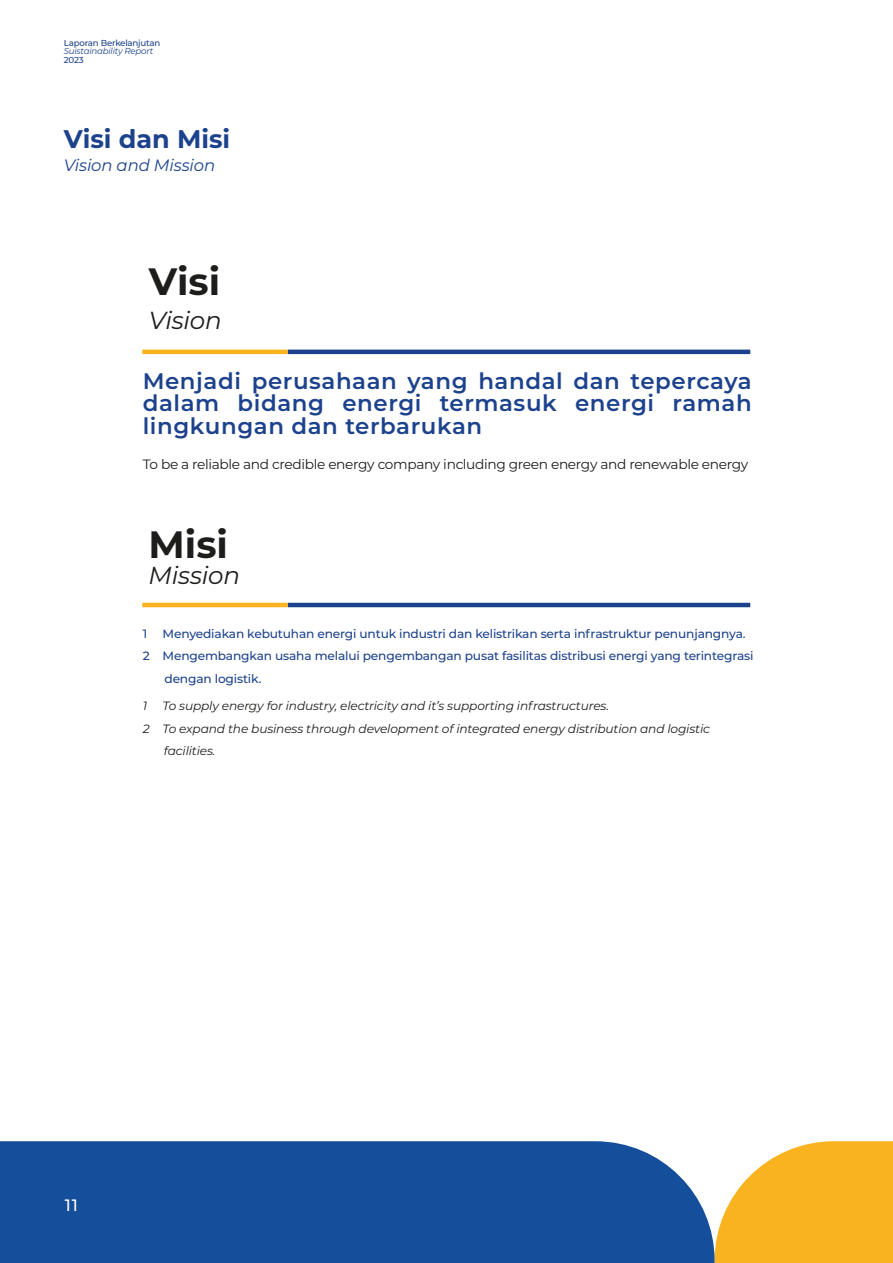
<style>
.page{position:relative;width:893px;height:1263px;background:#fff}
.page>*{position:absolute;margin:0;border:0;box-sizing:border-box;transform-origin:0 0}
.t1{font:700 38.1px "Montserrat";color:#1d1d1b}
.t2{font:700 25.5px "Montserrat";color:#1c428d}
.t3{font:italic 24.6px "Montserrat";letter-spacing:-.01em;color:#1d1d1b}
.t4{font:600 22.5px/22.5px "Montserrat";letter-spacing:.025em;color:#1c428d;text-align:justify}
.t5{font:italic 16.5px "Montserrat";letter-spacing:-.01em;color:#1c428d}
.t6{font:500 16.5px "Montserrat";color:#fff}
.t7{font:13.5px "Montserrat";letter-spacing:-.025em;color:#1d1d1b}
.t8{font:500 12px "Montserrat";letter-spacing:-.015em;color:#1c428d}
.t9{font:italic 12px "Montserrat";letter-spacing:-.015em;color:#1d1d1b}
.t10{font:500 8.7px "Montserrat";letter-spacing:-.025em;color:#1c428d}
.t11{font:italic 8.7px "Montserrat";letter-spacing:-.025em;color:#1c428d}
</style>
<div class="page">
<svg style="left:715px;top:1141px;width:178px;height:122px;background:#f9bd3e"></svg>
<div style="left:0;top:1141px;width:715px;height:122px;background:#154e9b"></div>
<hr style="left:288px;top:350px;width:462px;height:4px;background:#1c428d">
<hr style="left:142px;top:350px;width:146px;height:4px;background:#f9b31f">
<hr style="left:288px;top:603px;width:462px;height:4px;background:#1c428d">
<hr style="left:142px;top:603px;width:146px;height:4px;background:#f9b31f">
<p class="t10" style="left:64px;top:37px;width:98px">Laporan Berkelanjutan</p>
<p class="t11" style="left:64px;top:45px;width:91px">Suistainability Report</p>
<p class="t10" style="left:64px;top:54px;width:21px">2023</p>
<h2 class="t2" style="left:64px;top:121px;width:168px">Visi dan Misi</h2>
<h3 class="t5" style="left:64px;top:154px;width:153px">Vision and Mission</h3>
<h1 class="t1" style="left:149px;top:254px;width:73px">Visi</h1>
<h3 class="t3" style="left:149px;top:304px;width:74px">Vision</h3>
<h3 class="t4" style="left:143px;top:368px;width:610px">Menjadi perusahaan yang handal dan tepercaya dalam bidang energi termasuk energi ramah lingkungan dan terbarukan</h3>
<p class="t7" style="left:143px;top:455px;width:607px">To be a reliable and credible energy company including green energy and renewable energy</p>
<h1 class="t1" style="left:149px;top:517px;width:81px">Misi</h1>
<h3 class="t3" style="left:149px;top:558px;width:93px">Mission</h3>
<p class="t8" style="left:143px;top:625px;width:6px">1</p>
<p class="t8" style="left:163px;top:625px;width:585px">Menyediakan kebutuhan energi untuk industri dan kelistrikan serta infrastruktur penunjangnya.</p>
<p class="t8" style="left:143px;top:648px;width:612px">2 Mengembangkan usaha melalui pengembangan pusat fasilitas distribusi energi yang terintegrasi</p>
<p class="t8" style="left:165px;top:670px;width:98px">dengan logistik.</p>
<p class="t9" style="left:143px;top:698px;width:6px">1</p>
<p class="t9" style="left:163px;top:698px;width:448px">To supply energy for industry, electricity and it’s supporting infrastructures.</p>
<p class="t9" style="left:143px;top:720px;width:569px">2 To expand the business through development of integrated energy distribution and logistic</p>
<p class="t9" style="left:164px;top:743px;width:53px">facilities.</p>
<h3 class="t6" style="left:65px;top:1194px;width:15px">11</h3>
</div>
